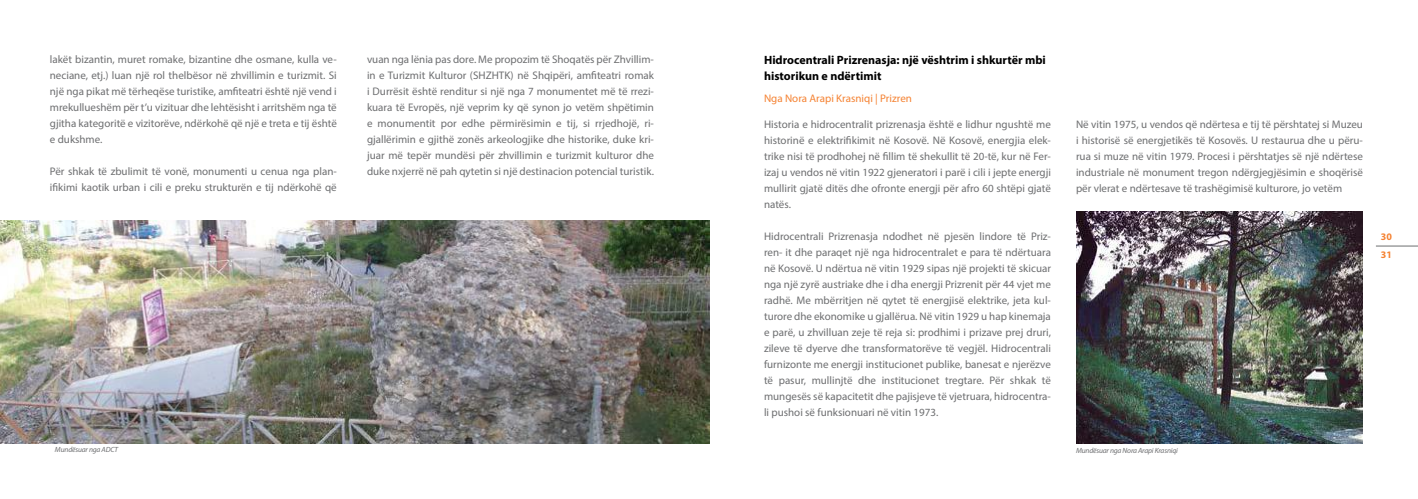
<style>
.page{position:relative;width:1418px;height:499px;background:#fff}
.page>*{position:absolute;margin:0;border:0;box-sizing:border-box;transform-origin:0 0}
.t1{font:700 12px/16px "Myriad Pro";color:#000}
.t2{font:11px/16px "Myriad Pro";color:#6d6e70;text-align:justify}
.t3{font:11px "Myriad Pro";color:#f58232}
.t4{font:700 10px "Myriad Pro";color:#f58232}
.t5{font:italic 7.5px "Myriad Pro";letter-spacing:-.02em;color:#6d6e70}
</style>
<div class="page">
<hr style="left:1375px;top:246px;width:42px;height:1px;background:#6d6e70">
<img style="left:0;top:220px;width:709px;height:224px">
<img style="left:1076px;top:212px;width:286px;height:232px">
<p class="t2" style="left:50px;top:51px;width:288px">lakët bizantin, muret romake, bizantine dhe osmane, kulla ve&shy;neciane, etj.) luan një rol thelbësor në zhvillimin e turizmit. Si një nga pikat më tërheqëse turistike, amfiteatri është një vend i mrekullueshëm për t’u vizituar dhe lehtësisht i arritshëm nga të gjitha kategoritë e vizitorëve, ndërkohë që një e treta e tij është e dukshme.</p>
<p class="t2" style="left:50px;top:163px;width:288px">Për shkak të zbulimit të vonë, monumenti u cenua nga plan&shy;ifikimi kaotik urban i cili e preku strukturën e tij ndërkohë që</p>
<p class="t2" style="left:367px;top:51px;width:288px">vuan nga lënia pas dore. Me propozim të Shoqatës për Zhvillim&shy;in e Turizmit Kulturor (SHZHTK) në Shqipëri, amfiteatri romak i Durrësit është renditur si një nga 7 monumentet më të rrezi&shy;kuara të Evropës, një veprim ky që synon jo vetëm shpëtimin e monumentit por edhe përmirësimin e tij, si rrjedhojë, ri&shy;gjallërimin e gjithë zonës arkeologjike dhe historike, duke kri&shy;juar më tepër mundësi për zhvillimin e turizmit kulturor dhe duke nxjerrë në pah qytetin si një destinacion potencial turistik.</p>
<p class="t5" style="left:55px;top:445px;width:64px">Mundësuar nga ADCT</p>
<p class="t1" style="left:764px;top:52px;width:283px">Hidrocentrali Prizrenasja: një vështrim i shkurtër mbi historikun e ndërtimit</p>
<p class="t3" style="left:764px;top:91px;width:149px">Nga Nora Arapi Krasniqi | Prizren</p>
<p class="t2" style="left:764px;top:116px;width:288px">Historia e hidrocentralit prizrenasja është e lidhur ngushtë me historinë e elektrifikimit në Kosovë. Në Kosovë, energjia elek&shy;trike nisi të prodhohej në fillim të shekullit të 20-të, kur në Fer&shy;izaj u vendos në vitin 1922 gjeneratori i parë i cili i jepte energji mullirit gjatë ditës dhe ofronte energji për afro 60 shtëpi gjatë natës.</p>
<p class="t2" style="left:764px;top:228px;width:288px">Hidrocentrali Prizrenasja ndodhet në pjesën lindore të Priz&shy;ren- it dhe paraqet një nga hidrocentralet e para të ndërtuara në Kosovë. U ndërtua në vitin 1929 sipas një projekti të skicuar nga një zyrë austriake dhe i dha energji Prizrenit për 44 vjet me radhë. Me mbërritjen në qytet të energjisë elektrike, jeta kul&shy;turore dhe ekonomike u gjallërua. Në vitin 1929 u hap kinemaja e parë, u zhvilluan zeje të reja si: prodhimi i prizave prej druri, zileve të dyerve dhe transformatorëve të vegjël. Hidrocentrali furnizonte me energji institucionet publike, banesat e njerëzve të pasur, mullinjtë dhe institucionet tregtare. Për shkak të mungesës së kapacitetit dhe pajisjeve të vjetruara, hidrocentra&shy;li pushoi së funksionuari në vitin 1973.</p>
<p class="t2" style="left:1075px;top:116px;width:288px">Në vitin 1975, u vendos që ndërtesa e tij të përshtatej si Muzeu i historisë së energjetikës të Kosovës. U restaurua dhe u përu&shy;rua si muze në vitin 1979. Procesi i përshtatjes së një ndërtese industriale në monument tregon ndërgjegjësimin e shoqërisë për vlerat e ndërtesave të trashëgimisë kulturore, jo vetëm</p>
<p class="t4" style="left:1380px;top:231px;width:13px">30</p>
<p class="t4" style="left:1380px;top:248px;width:13px">31</p>
<p class="t5" style="left:1075px;top:445px;width:103px">Mundësuar nga Nora Arapi Krasniqi</p>
</div>
